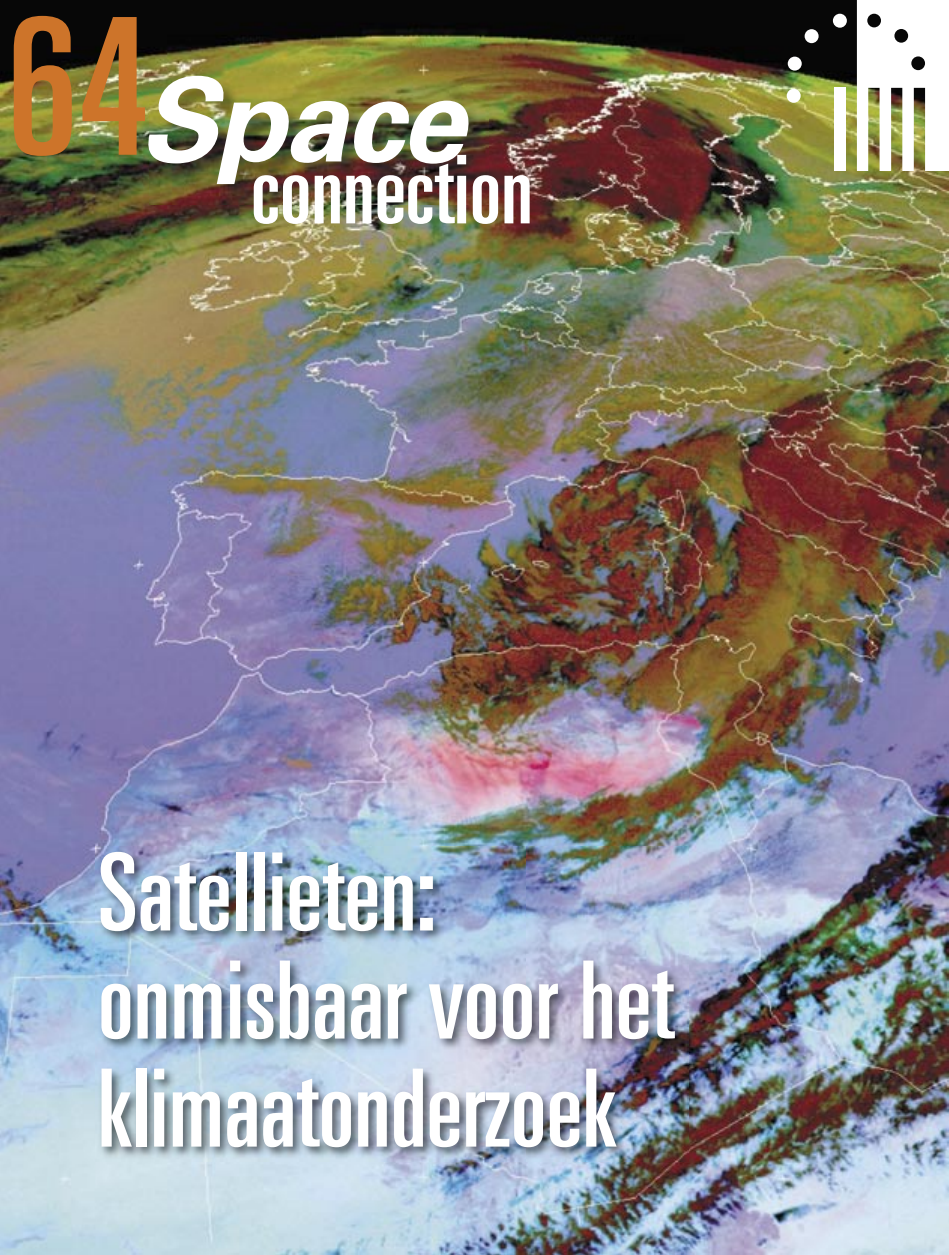
<style>
.page{position:relative;width:949px;height:1255px;background:#fff}
.page>*{position:absolute;margin:0;border:0;box-sizing:border-box;transform-origin:0 0}
.t1{font:ultra-condensed 190.65px "Univers LT Std";color:#cd742a}
.t2{font:italic 700 116.55px "Univers LT Std";letter-spacing:-.025em;color:#fff}
.t3{font:ultra-condensed 108px/108px "Univers LT Std";color:#fff}
.t4{font:ultra-condensed 94.8px "Univers LT Std";color:#fff}
</style>
<div class="page">
<img style="left:0;top:0;width:948px;height:1254px">
<img style="left:149px;top:76px;width:339px;height:128px">
<div style="left:832px;top:14px;width:14px;height:14px;background:#fff;border-radius:50%"></div>
<div style="left:804px;top:29px;width:14px;height:14px;background:#fff;border-radius:50%"></div>
<div style="left:787px;top:57px;width:14px;height:14px;background:#fff;border-radius:50%"></div>
<div style="left:786px;top:89px;width:14px;height:14px;background:#fff;border-radius:50%"></div>
<div style="left:833px;top:88px;width:12px;height:82px;background:#fff"></div>
<svg style="left:856px;top:0;width:92px;height:170px"></svg>
<img style="left:95px;top:846px;width:593px;height:315px">
<h1 class="t1" style="left:7px;top:-22px;width:143px">64</h1>
<p class="t2" style="left:140px;top:52px;width:327px">Space</p>
<p class="t4" style="left:252px;top:136px;width:282px">connection</p>
<p class="t3" style="left:98px;top:837px;width:577px">Satellieten: onmisbaar voor het klimaatonderzoek</p>
</div>
